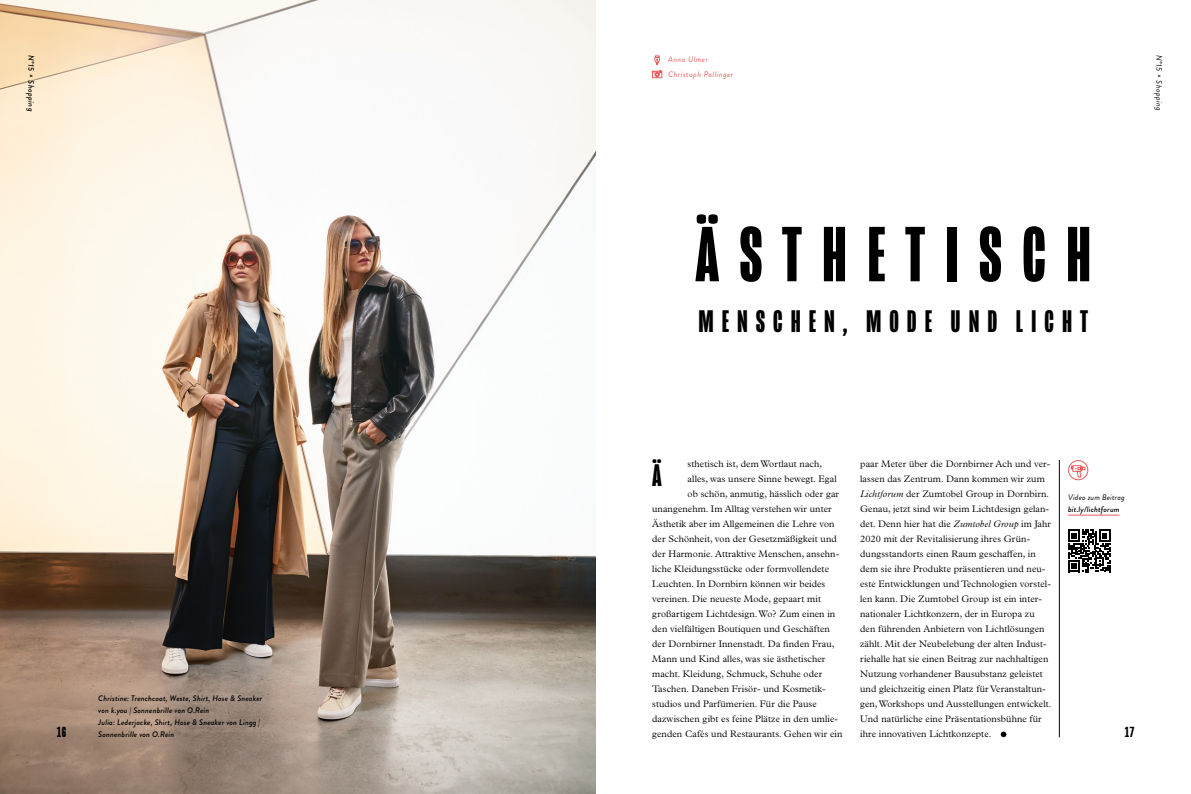
<style>
.page{position:relative;width:1191px;height:794px;background:#fff}
.page>*{position:absolute;margin:0;border:0;box-sizing:border-box;transform-origin:0 0}
.t1{font:700 80px "Mongoose";letter-spacing:.25em;color:#000}
.t2{font:700 32px "Mongoose";letter-spacing:.25em;color:#000}
.t3{font:700 15px "Mongoose";color:#000}
.t4{font:300 9.5px/15px "Plantin MT Pro";letter-spacing:.01em;color:#000}
.t5{font:italic 500 8px/12px "Brandon Grotesque";letter-spacing:.02em;color:#000}
.t6{font:italic 8px/15px "Brandon Grotesque";letter-spacing:.06em;color:#e95b5c}
.t7{font:italic 8px "Brandon Grotesque";letter-spacing:.02em;color:#000}
.t8{font:italic 500 8px "Brandon Grotesque";letter-spacing:.06em;color:#000}
.t9{font:italic 8px "Brandon Grotesque";letter-spacing:.06em;color:#000}
.s1{font-style:italic}
</style>
<div class="page">
<svg style="left:1000px;top:731px;width:6px;height:6px"></svg>
<svg style="left:652px;top:55px;width:10px;height:23px"></svg>
<img style="left:0;top:0;width:595px;height:794px">
<hr style="left:1068px;top:515px;width:51px;height:1px;background:#e95b5c">
<div style="left:1068px;top:460px;width:20px;height:20px;border:1px solid #e95b5c;border-radius:50%"></div>
<svg style="left:1070px;top:465px;width:15px;height:12px"></svg>
<svg style="left:1068px;top:529px;width:42px;height:43px"></svg>
<hr style="left:1059px;top:460px;width:1px;height:277px;background:#000">
<p class="t8" style="left:37px;top:55px;width:58px;rotate:90deg">N°15 × Shopping</p>
<p class="t9" style="left:1164px;top:55px;width:57px;rotate:90deg">N°15 × Shopping</p>
<p class="t6" style="left:668px;top:52px;width:67px">Anna Ulmer<br>Christoph Pallinger</p>
<h1 class="t1" style="left:695px;top:209px;width:397px">ÄSTHETISCH</h1>
<h2 class="t2" style="left:698px;top:303px;width:391px">MENSCHEN, MODE UND LICHT</h2>
<h2 class="t2" style="left:652px;top:457px;width:11px">Ä</h2>
<p class="t4" style="left:687px;top:456px;width:136px">sthetisch ist, dem Wortlaut nach,</p>
<p class="t4" style="left:687px;top:471px;width:151px">alles, was unsere Sinne bewegt. Egal</p>
<p class="t4" style="left:687px;top:486px;width:153px">ob schön, anmutig, hässlich oder gar</p>
<p class="t4" style="left:652px;top:501px;width:181px">unangenehm. Im Alltag verstehen wir unter</p>
<p class="t4" style="left:652px;top:516px;width:184px">Ästhetik aber im Allgemeinen die Lehre von</p>
<p class="t4" style="left:652px;top:531px;width:186px">der Schönheit, von der Gesetzmäßigkeit und</p>
<p class="t4" style="left:652px;top:546px;width:189px">der Harmonie. Attraktive Menschen, ansehn-</p>
<p class="t4" style="left:652px;top:561px;width:178px">liche Kleidungsstücke oder formvollendete</p>
<p class="t4" style="left:652px;top:576px;width:175px">Leuchten. In Dornbirn können wir beides</p>
<p class="t4" style="left:652px;top:591px;width:170px">vereinen. Die neueste Mode, gepaart mit</p>
<p class="t4" style="left:652px;top:606px;width:184px">großartigem Lichtdesign. Wo? Zum einen in</p>
<p class="t4" style="left:652px;top:621px;width:179px">den vielfältigen Boutiquen und Geschäften</p>
<p class="t4" style="left:652px;top:636px;width:184px">der Dornbirner Innenstadt. Da finden Frau,</p>
<p class="t4" style="left:652px;top:651px;width:175px">Mann und Kind alles, was sie ästhetischer</p>
<p class="t4" style="left:652px;top:666px;width:171px">macht. Kleidung, Schmuck, Schuhe oder</p>
<p class="t4" style="left:652px;top:681px;width:175px">Taschen. Daneben Frisör- und Kosmetik-</p>
<p class="t4" style="left:652px;top:696px;width:166px">studios und Parfümerien. Für die Pause</p>
<p class="t4" style="left:652px;top:711px;width:187px">dazwischen gibt es feine Plätze in den umlie-</p>
<p class="t4" style="left:652px;top:726px;width:192px">genden Cafés und Restaurants. Gehen wir ein</p>
<p class="t4" style="left:860px;top:456px;width:193px">paar Meter über die Dornbirner Ach und ver&shy;lassen das Zentrum. Dann kommen wir zum <span class="s1">Lichtforum</span> der Zumtobel Group in Dornbirn.<br>Genau, jetzt sind wir beim Lichtdesign gelan&shy;det. Denn hier hat die <span class="s1">Zumtobel Group</span> im Jahr 2020 mit der Revitalisierung ihres Grün&shy;dungsstandorts einen Raum geschaffen, in dem sie ihre Produkte präsentieren und neu&shy;este Entwicklungen und Technologien vorstel&shy;len kann. Die Zumtobel Group ist ein inter&shy;nationaler Lichtkonzern, der in Europa zu den führenden Anbietern von Lichtlösungen zählt. Mit der Neubelebung der alten Indust&shy;riehalle hat sie einen Beitrag zur nachhaltigen Nutzung vorhandener Bausubstanz geleistet und gleichzeitig einen Platz für Veranstaltun&shy;gen, Workshops und Ausstellungen entwickelt.<br>Und natürliche eine Präsentationsbühne für ihre innovativen Lichtkonzepte.</p>
<p class="t7" style="left:1068px;top:492px;width:58px">Video zum Beitrag</p>
<p class="t5" style="left:1068px;top:503px;width:53px">bit.ly/lichtforum</p>
<p class="t5" style="left:98px;top:692px;width:166px">Christine: Trenchcoat, Weste, Shirt, Hose &amp; Sneaker von k.you | Sonnenbrille von O.Rein<br>Julia: Lederjacke, Shirt, Hose &amp; Sneaker von Lingg | Sonnenbrille von O.Rein</p>
<h3 class="t3" style="left:57px;top:723px;width:11px">16</h3>
<h3 class="t3" style="left:1124px;top:723px;width:11px">17</h3>
</div>
